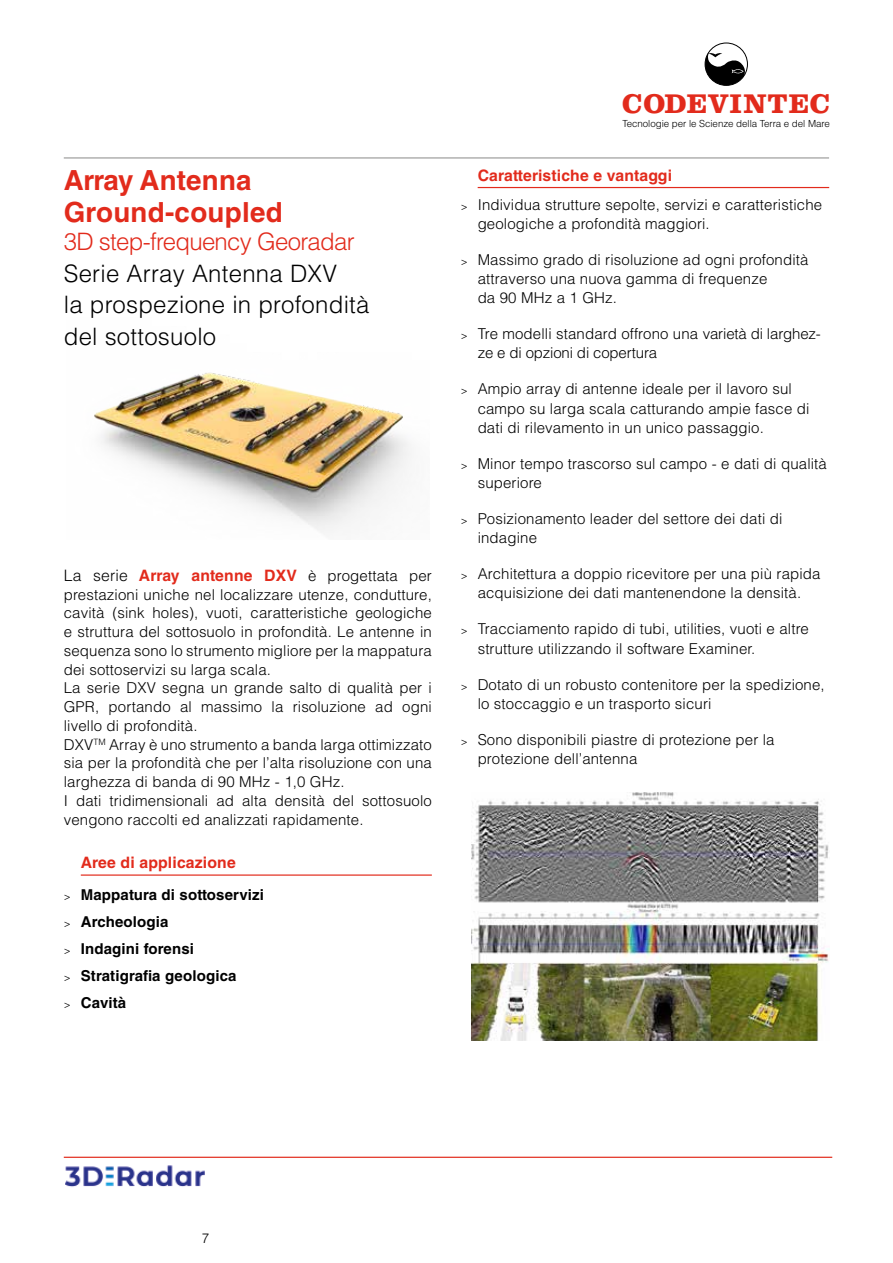
<style>
.page{position:relative;width:893px;height:1263px;background:#fff}
.page>*{position:absolute;margin:0;border:0;box-sizing:border-box;transform-origin:0 0}
.t1{font:700 28.05px "Clarendon LT Std";letter-spacing:.03em;color:#e22b1c}
.t2{font:700 27.75px/31.5px "Helvetica LT Std";letter-spacing:.01em;color:#e22b1c}
.t3{font:300 24px/31.5px "Helvetica LT Std";letter-spacing:.01em;color:#000}
.t4{font:300 24px "Helvetica LT Std";letter-spacing:-.03em;color:#e22b1c}
.t5{font:700 15.75px "Helvetica LT Std";letter-spacing:.01em;color:#e22b1c}
.t6{font:300 15px/18.8px "Helvetica LT Std";letter-spacing:.01em;color:#000}
.t7{font:700 15px/27px "Helvetica LT Std";letter-spacing:.01em;color:#000}
.t8{font:300 15px/19.2px "Helvetica LT Std";letter-spacing:-.01em;color:#000}
.t9{font:300 13.5px "Helvetica LT Std";color:#000}
.t10{font:300 9.75px "Helvetica LT Std";letter-spacing:-.005em;color:#000}
.s1{font-weight:300;color:#000}
.s2{font-weight:300;font-size:15px;color:#000}
.s3{font-weight:300;font-size:10.5px}
.s4{font-size:10.5px}
</style>
<div class="page">
<img style="left:66px;top:1165px;width:139px;height:22px">
<hr style="left:64px;top:157px;width:765px;height:2px;background:#9d9d9c">
<hr style="left:64px;top:1157px;width:768px;height:1px;background:#e22b1c">
<svg style="left:705px;top:43px;width:42px;height:42px"></svg>
<div style="left:705px;top:43px;width:43px;height:43px;border:1px solid #000;border-radius:50%"></div>
<hr style="left:478px;top:187px;width:351px;height:1px;background:#e22b1c">
<hr style="left:81px;top:874px;width:351px;height:2px;background:#e22b1c">
<img style="left:94px;top:372px;width:317px;height:160px">
<img style="left:472px;top:792px;width:357px;height:249px">
<h2 class="t2" style="left:64px;top:164px;width:220px">Array Antenna<br>Ground-coupled</h2>
<h3 class="t4" style="left:64px;top:227px;width:292px">3D step-frequency Georadar</h3>
<h3 class="t3" style="left:64px;top:257px;width:307px">Serie Array Antenna DXV<br>la prospezione in profondità del sottosuolo</h3>
<p class="t5" style="left:64px;top:566px;width:370px"><span class="s1">La serie</span> Array antenne DXV <span class="s2">è progettata per</span></p>
<p class="t6" style="left:64px;top:585px;width:370px">prestazioni uniche nel localizzare utenze, condutture, cavità (sink holes), vuoti, caratteristiche geologiche e struttura del sottosuolo in profondità. Le antenne in sequenza sono lo strumento migliore per la mappatura dei sottoservizi su larga scala.<br>La serie DXV segna un grande salto di qualità per i GPR, portando al massimo la risoluzione ad ogni livello di profondità.<br>DXV<sup>TM</sup> Array è uno strumento a banda larga ottimizzato sia per la profondità che per l’alta risoluzione con una larghezza di banda di 90 MHz - 1,0 GHz.<br>I dati tridimensionali ad alta densità del sottosuolo vengono raccolti ed analizzati rapidamente.</p>
<p class="t5" style="left:81px;top:853px;width:156px">Aree di applicazione</p>
<p class="t7" style="left:64px;top:880px;width:202px"><span class="s3">&gt;</span> Mappatura di sottoservizi <span class="s3">&gt;</span> Archeologia<br><span class="s3">&gt;</span> Indagini forensi<br><span class="s3">&gt;</span> Stratigrafia geologica<br><span class="s3">&gt;</span> Cavità</p>
<h1 class="t1" style="left:622px;top:87px;width:209px">CODEVINTEC</h1>
<p class="t10" style="left:622px;top:117px;width:209px">Tecnologie per le Scienze della Terra e del Mare</p>
<p class="t5" style="left:478px;top:166px;width:196px">Caratteristiche e vantaggi</p>
<p class="t6" style="left:478px;top:195px;width:346px;line-height:19.2px;text-indent:-17px"><span class="s4">&gt;</span> Individua strutture sepolte, servizi e caratteristiche geologiche a profondità maggiori.</p>
<p class="t6" style="left:478px;top:250px;width:332px;text-indent:-17px"><span class="s4">&gt;</span> Massimo grado di risoluzione ad ogni profondità attraverso una nuova gamma di frequenze<br>da 90 MHz a 1 GHz.</p>
<p class="t8" style="left:478px;top:324px;width:345px;text-indent:-17px"><span class="s4">&gt;</span> Tre modelli standard offrono una varietà di larghez&shy;ze e di opzioni di copertura</p>
<p class="t6" style="left:478px;top:379px;width:333px;line-height:19.2px;text-indent:-17px"><span class="s4">&gt;</span> Ampio array di antenne ideale per il lavoro sul campo su larga scala catturando ampie fasce di dati di rilevamento in un unico passaggio.</p>
<p class="t6" style="left:478px;top:454px;width:351px;line-height:19.2px;text-indent:-17px"><span class="s4">&gt;</span> Minor tempo trascorso sul campo - e dati di qualità superiore</p>
<p class="t6" style="left:478px;top:509px;width:306px;line-height:19.2px;text-indent:-17px"><span class="s4">&gt;</span> Posizionamento leader del settore dei dati di indagine</p>
<p class="t6" style="left:461px;top:564px;width:361px;line-height:19.2px;text-align:center"><span class="s4">&gt;</span> Architettura a doppio ricevitore per una più rapida acquisizione dei dati mantenendone la densità.</p>
<p class="t6" style="left:478px;top:619px;width:333px;line-height:19.2px;text-indent:-17px"><span class="s4">&gt;</span> Tracciamento rapido di tubi, utilities, vuoti e altre strutture utilizzando il software Examiner.</p>
<p class="t6" style="left:478px;top:674px;width:349px;line-height:19.2px;text-indent:-17px"><span class="s4">&gt;</span> Dotato di un robusto contenitore per la spedizione, lo stoccaggio e un trasporto sicuri</p>
<p class="t6" style="left:478px;top:730px;width:298px;line-height:19.2px;text-indent:-17px"><span class="s4">&gt;</span> Sono disponibili piastre di protezione per la protezione dell’antenna</p>
<p class="t9" style="left:202px;top:1230px;width:9px">7</p>
</div>
